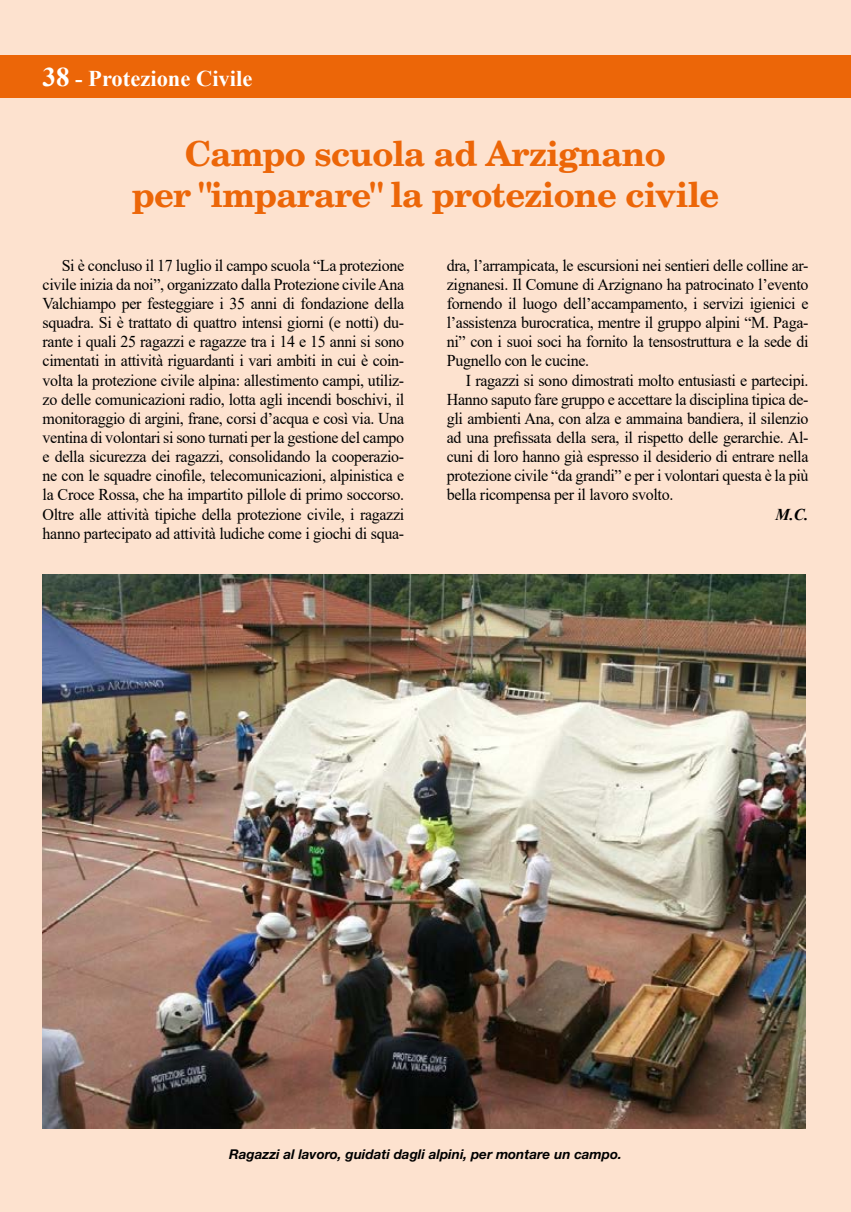
<style>
.page{position:relative;width:851px;height:1212px;background:#fff}
.page>*{position:absolute;margin:0;border:0;box-sizing:border-box;transform-origin:0 0}
.t1{font:700 34.5px/41.4px "C059";letter-spacing:-.02em;color:#ec6608;text-align:center}
.t2{font:700 22.5px "Times New Roman";color:#fff}
.t3{font:16.5px/19px "Times New Roman";letter-spacing:-.02em;color:#000;text-align:justify}
.t4{font:italic 700 16.5px "Times New Roman";color:#000}
.t5{font:italic 700 13.5px "Helvetica Neue LT Std";color:#000}
.s1{font-size:27px}
</style>
<div class="page">
<div style="left:0;top:0;width:850px;height:1212px;background:#fde2cf"></div>
<div style="left:0;top:55px;width:850px;height:43px;background:#ec6608"></div>
<hr style="left:850px;top:55px;width:1px;height:43px;background:#ec6608">
<img style="left:43px;top:574px;width:762px;height:554px">
<h2 class="t2" style="left:43px;top:62px;width:211px"><span class="s1">38</span> - Protezione Civile</h2>
<h1 class="t1" style="left:132px;top:131px;width:589px">Campo scuola ad Arzignano<br>per "imparare" la protezione civile</h1>
<p class="t3" style="left:43px;top:255px;width:363px;text-indent:19px">Si è concluso il 17 luglio il campo scuola “La protezione civile inizia da noi”, organizzato dalla Protezione civile Ana Valchiampo per festeggiare i 35 anni di fondazione della squadra. Si è trattato di quattro intensi giorni (e notti) du&shy;rante i quali 25 ragazzi e ragazze tra i 14 e 15 anni si sono cimentati in attività riguardanti i vari ambiti in cui è coin&shy;volta la protezione civile alpina: allestimento campi, utiliz&shy;zo delle comunicazioni radio, lotta agli incendi boschivi, il monitoraggio di argini, frane, corsi d’acqua e così via. Una ventina di volontari si sono turnati per la gestione del campo e della sicurezza dei ragazzi, consolidando la cooperazio&shy;ne con le squadre cinofile, telecomunicazioni, alpinistica e la Croce Rossa, che ha impartito pillole di primo soccorso.<br>Oltre alle attività tipiche della protezione civile, i ragazzi hanno partecipato ad attività ludiche come i giochi di squa-</p>
<p class="t3" style="left:446px;top:255px;width:363px">dra, l’arrampicata, le escursioni nei sentieri delle colline ar&shy;zignanesi. Il Comune di Arzignano ha patrocinato l’evento fornendo il luogo dell’accampamento, i servizi igienici e l’assistenza burocratica, mentre il gruppo alpini “M. Paga&shy;ni” con i suoi soci ha fornito la tensostruttura e la sede di Pugnello con le cucine.</p>
<p class="t3" style="left:446px;top:370px;width:363px;text-indent:19px">I ragazzi si sono dimostrati molto entusiasti e partecipi.<br>Hanno saputo fare gruppo e accettare la disciplina tipica de&shy;gli ambienti Ana, con alza e ammaina bandiera, il silenzio ad una prefissata della sera, il rispetto delle gerarchie. Al&shy;cuni di loro hanno già espresso il desiderio di entrare nella protezione civile “da grandi” e per i volontari questa è la più bella ricompensa per il lavoro svolto.</p>
<p class="t4" style="left:775px;top:502px;width:34px">M.C.</p>
<p class="t5" style="left:229px;top:1146px;width:394px">Ragazzi al lavoro, guidati dagli alpini, per montare un campo.</p>
</div>
